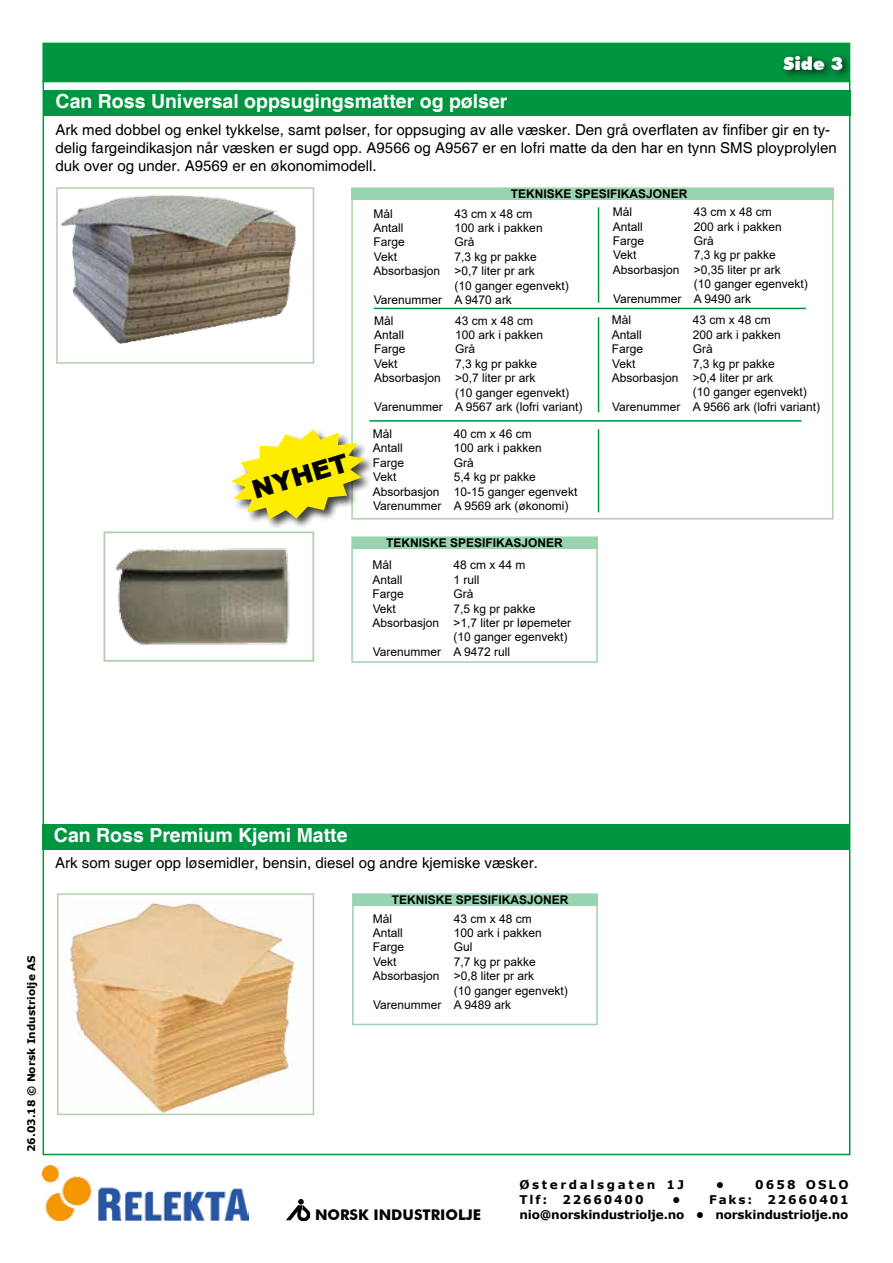
<style>
.page{position:relative;width:893px;height:1263px;background:#fff}
.page>*{position:absolute;margin:0;border:0;box-sizing:border-box;transform-origin:0 0}
.t1{font:900 25.5px "Arial";color:#000}
.t2{font:700 19.5px "Helvetica";color:#fff}
.t3{font:900 18px "Futura BT";color:#fff}
.t4{font:15px/18px "Helvetica";color:#000}
.t5{font:700 14.7px "Futura BT";color:#000}
.t6{font:12px/14.4px "Arial";color:#000}
.t7{font:700 12px "Arial";color:#000}
.t8{font:700 12px "Verdana";letter-spacing:-.015em;color:#000}
.t9{font:700 12px "Verdana";letter-spacing:.155em;color:#000}
.t10{font:700 12px "Verdana";letter-spacing:.215em;color:#000}
.t11{font:700 12px "Verdana";letter-spacing:.175em;color:#000}
.t12{font:700 10.5px "Verdana";color:#000}
</style>
<div class="page">
<img style="left:286px;top:1199px;width:24px;height:21px">
<img style="left:42px;top:1165px;width:207px;height:55px">
<div style="left:42px;top:43px;width:808px;height:39px;background:#009640"></div>
<div style="left:779px;top:51px;width:74px;height:30px;background:#000;opacity:.75"></div>
<div style="left:44px;top:90px;width:806px;height:26px;background:#009641"></div>
<img style="left:115px;top:548px;width:175px;height:97px">
<div style="left:104px;top:531px;width:210px;height:131px;border:2px solid #aed1ab"></div>
<img style="left:60px;top:195px;width:237px;height:149px">
<div style="left:56px;top:187px;width:258px;height:177px;border:2px solid #aed1ab"></div>
<div style="left:42px;top:824px;width:807px;height:25px;background:#009641"></div>
<div style="left:352px;top:893px;width:246px;height:132px;background:#fff;border:2px solid #99d4b0"></div>
<div style="left:353px;top:894px;width:245px;height:11px;background:#99d4b0"></div>
<img style="left:70px;top:901px;width:225px;height:211px">
<div style="left:57px;top:893px;width:257px;height:222px;border:2px solid #aed1ab"></div>
<div style="left:351px;top:187px;width:482px;height:332px;background:#fff;border:2px solid #aed1ab"></div>
<div style="left:351px;top:188px;width:482px;height:11px;background:#99d4b0"></div>
<div style="left:351px;top:536px;width:247px;height:127px;background:#fff;border:2px solid #99d4b0"></div>
<div style="left:352px;top:537px;width:246px;height:11px;background:#99d4b0"></div>
<hr style="left:374px;top:308px;width:432px;height:1px;background:#009338">
<hr style="left:369px;top:420px;width:433px;height:2px;background:#009338">
<hr style="left:598px;top:207px;width:1px;height:96px;background:#009338">
<hr style="left:598px;top:317px;width:1px;height:95px;background:#009338">
<hr style="left:598px;top:429px;width:1px;height:83px;background:#009338">
<div style="left:230px;top:428px;width:146px;height:103px;background:#000;opacity:.75"></div>
<svg style="left:231px;top:429px;width:134px;height:90px"></svg>
<h3 class="t3" style="left:783px;top:53px;width:61px">Side 3</h3>
<h2 class="t2" style="left:56px;top:89px;width:453px">Can Ross Universal oppsugingsmatter og pølser</h2>
<p class="t4" style="left:56px;top:121px;width:783px">Ark med dobbel og enkel tykkelse, samt pølser, for oppsuging av alle væsker. Den grå overflaten av finfiber gir en ty&shy;delig fargeindikasjon når væsken er sugd opp. A9566 og A9567 er en lofri matte da den har en tynn SMS ployprolylen duk over og under. A9569 er en økonomimodell.</p>
<p class="t7" style="left:511px;top:186px;width:178px">TEKNISKE SPESIFIKASJONER</p>
<h1 class="t1" style="left:247px;top:473px;width:101px;rotate:-17deg">NYHET</h1>
<p class="t6" style="left:374px;top:206px;width:21px">Mål</p>
<p class="t6" style="left:455px;top:206px;width:80px">43 cm x 48 cm</p>
<p class="t6" style="left:374px;top:220px;width:32px">Antall</p>
<p class="t6" style="left:455px;top:220px;width:90px">100 ark i pakken</p>
<p class="t6" style="left:374px;top:235px;width:33px">Farge</p>
<p class="t6" style="left:455px;top:235px;width:22px">Grå</p>
<p class="t6" style="left:374px;top:249px;width:25px">Vekt</p>
<p class="t6" style="left:455px;top:249px;width:84px">7,3 kg pr pakke</p>
<p class="t6" style="left:374px;top:264px;width:163px">Absorbasjon &gt;0,7 liter pr ark</p>
<p class="t6" style="left:455px;top:278px;width:116px">(10 ganger egenvekt)</p>
<p class="t6" style="left:374px;top:292px;width:140px">Varenummer A 9470 ark</p>
<p class="t6" style="left:374px;top:313px;width:21px">Mål</p>
<p class="t6" style="left:455px;top:313px;width:80px">43 cm x 48 cm</p>
<p class="t6" style="left:374px;top:327px;width:32px">Antall</p>
<p class="t6" style="left:455px;top:327px;width:90px">100 ark i pakken</p>
<p class="t6" style="left:374px;top:342px;width:33px">Farge</p>
<p class="t6" style="left:455px;top:342px;width:22px">Grå</p>
<p class="t6" style="left:374px;top:356px;width:25px">Vekt</p>
<p class="t6" style="left:455px;top:356px;width:84px">7,3 kg pr pakke</p>
<p class="t6" style="left:374px;top:371px;width:163px">Absorbasjon &gt;0,7 liter pr ark</p>
<p class="t6" style="left:455px;top:385px;width:116px">(10 ganger egenvekt)</p>
<p class="t6" style="left:374px;top:399px;width:210px">Varenummer A 9567 ark (lofri variant)</p>
<p class="t6" style="left:373px;top:427px;width:21px">Mål</p>
<p class="t6" style="left:454px;top:427px;width:80px">40 cm x 46 cm</p>
<p class="t6" style="left:373px;top:441px;width:32px">Antall</p>
<p class="t6" style="left:454px;top:441px;width:90px">100 ark i pakken</p>
<p class="t6" style="left:373px;top:455px;width:33px">Farge</p>
<p class="t6" style="left:454px;top:455px;width:22px">Grå</p>
<p class="t6" style="left:373px;top:470px;width:25px">Vekt</p>
<p class="t6" style="left:373px;top:470px;width:206px;text-indent:81px">5,4 kg pr pakke<br>Absorbasjon 10-15 ganger egenvekt<br>Varenummer A 9569 ark (økonomi)</p>
<p class="t7" style="left:386px;top:535px;width:178px">TEKNISKE SPESIFIKASJONER</p>
<p class="t6" style="left:372px;top:558px;width:21px">Mål</p>
<p class="t6" style="left:453px;top:558px;width:74px">48 cm x 44 m</p>
<p class="t6" style="left:372px;top:572px;width:32px">Antall</p>
<p class="t6" style="left:453px;top:572px;width:28px">1 rull</p>
<p class="t6" style="left:372px;top:587px;width:33px">Farge</p>
<p class="t6" style="left:453px;top:587px;width:22px">Grå</p>
<p class="t6" style="left:373px;top:601px;width:25px">Vekt</p>
<p class="t6" style="left:453px;top:601px;width:84px">7,5 kg pr pakke</p>
<p class="t6" style="left:372px;top:615px;width:200px">Absorbasjon &gt;1,7 liter pr løpemeter</p>
<p class="t6" style="left:453px;top:630px;width:116px">(10 ganger egenvekt)</p>
<p class="t6" style="left:373px;top:644px;width:139px">Varenummer A 9472 rull</p>
<p class="t6" style="left:613px;top:205px;width:21px">Mål</p>
<p class="t6" style="left:694px;top:205px;width:80px">43 cm x 48 cm</p>
<p class="t6" style="left:613px;top:219px;width:32px">Antall</p>
<p class="t6" style="left:694px;top:219px;width:90px">200 ark i pakken</p>
<p class="t6" style="left:613px;top:233px;width:33px">Farge</p>
<p class="t6" style="left:694px;top:233px;width:22px">Grå</p>
<p class="t6" style="left:613px;top:248px;width:25px">Vekt</p>
<p class="t6" style="left:694px;top:248px;width:84px">7,3 kg pr pakke</p>
<p class="t6" style="left:613px;top:262px;width:170px">Absorbasjon &gt;0,35 liter pr ark</p>
<p class="t6" style="left:694px;top:277px;width:116px">(10 ganger egenvekt)</p>
<p class="t6" style="left:613px;top:291px;width:140px">Varenummer A 9490 ark</p>
<p class="t6" style="left:612px;top:313px;width:21px">Mål</p>
<p class="t6" style="left:693px;top:313px;width:80px">43 cm x 48 cm</p>
<p class="t6" style="left:612px;top:327px;width:32px">Antall</p>
<p class="t6" style="left:693px;top:327px;width:90px">200 ark i pakken</p>
<p class="t6" style="left:612px;top:342px;width:33px">Farge</p>
<p class="t6" style="left:693px;top:342px;width:22px">Grå</p>
<p class="t6" style="left:612px;top:356px;width:25px">Vekt</p>
<p class="t6" style="left:693px;top:356px;width:84px">7,3 kg pr pakke</p>
<p class="t6" style="left:612px;top:370px;width:163px">Absorbasjon &gt;0,4 liter pr ark</p>
<p class="t6" style="left:693px;top:385px;width:116px">(10 ganger egenvekt)</p>
<p class="t6" style="left:612px;top:399px;width:210px">Varenummer A 9566 ark (lofri variant)</p>
<p class="t12" style="left:24px;top:1152px;width:198px;rotate:-90deg">26.03.18 © Norsk Industriolje AS</p>
<h2 class="t2" style="left:54px;top:823px;width:295px">Can Ross Premium Kjemi Matte</h2>
<p class="t4" style="left:55px;top:854px;width:484px">Ark som suger opp løsemidler, bensin, diesel og andre kjemiske væsker.</p>
<p class="t7" style="left:392px;top:891px;width:178px">TEKNISKE SPESIFIKASJONER</p>
<p class="t6" style="left:373px;top:911px;width:21px">Mål</p>
<p class="t6" style="left:454px;top:911px;width:80px">43 cm x 48 cm</p>
<p class="t6" style="left:373px;top:925px;width:32px">Antall</p>
<p class="t6" style="left:454px;top:925px;width:90px">100 ark i pakken</p>
<p class="t6" style="left:373px;top:940px;width:33px">Farge</p>
<p class="t6" style="left:454px;top:940px;width:20px">Gul</p>
<p class="t6" style="left:373px;top:954px;width:25px">Vekt</p>
<p class="t6" style="left:454px;top:954px;width:84px">7,7 kg pr pakke</p>
<p class="t6" style="left:373px;top:969px;width:163px">Absorbasjon &gt;0,8 liter pr ark</p>
<p class="t6" style="left:454px;top:983px;width:116px">(10 ganger egenvekt)</p>
<p class="t6" style="left:373px;top:997px;width:140px">Varenummer A 9489 ark</p>
<p class="t10" style="left:519px;top:1176px;width:166px">Østerdalsgaten 1J</p>
<p class="t9" style="left:716px;top:1176px;width:10px">•</p>
<p class="t11" style="left:755px;top:1176px;width:95px">0658 OSLO</p>
<p class="t9" style="left:519px;top:1191px;width:29px">Tlf:</p>
<p class="t9" style="left:562px;top:1191px;width:83px">22660400</p>
<p class="t9" style="left:672px;top:1191px;width:82px">• Faks:</p>
<p class="t9" style="left:767px;top:1191px;width:83px">22660401</p>
<p class="t5" style="left:315px;top:1206px;width:168px">NORSK INDUSTRIOLJE</p>
<p class="t8" style="left:519px;top:1206px;width:331px">nio@norskindustriolje.no • norskindustriolje.no</p>
</div>
